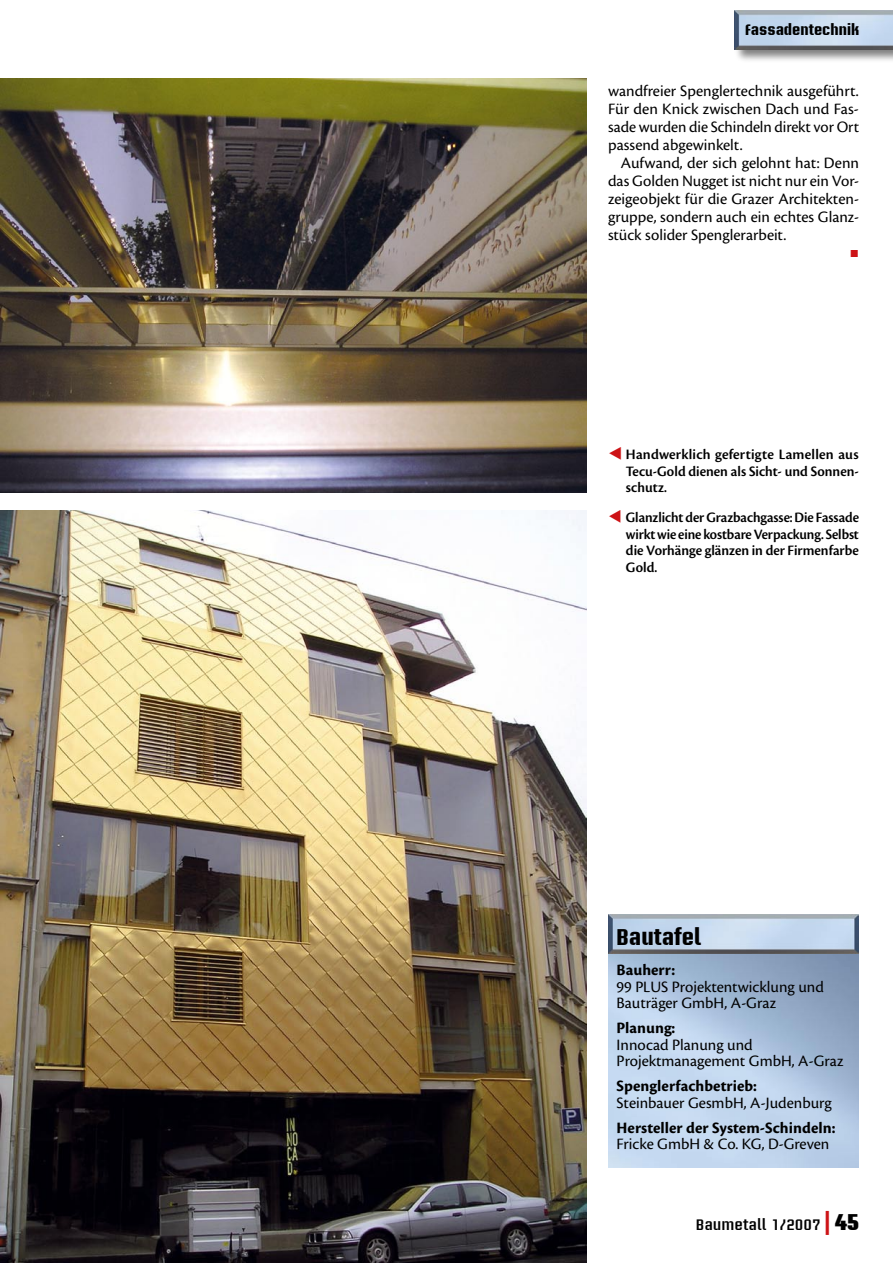
<style>
.page{position:relative;width:893px;height:1263px;background:#fff}
.page>*{position:absolute;margin:0;border:0;box-sizing:border-box;transform-origin:0 0}
.t1{font:700 22.5px "Briem Akademi Std";color:#000}
.t2{font:16.5px/18px "Cronos Pro";color:#000;text-align:justify}
.t3{font:700 16.5px "Cronos Pro";color:#000}
.t4{font:16.5px "European Pi Std 3";color:#cd1316}
.t5{font:15px/16.5px "Cronos Pro Semibold Disp";color:#000;text-align:justify}
.t6{font:600 15px "Briem Akademi Std";color:#000}
.t7{font:700 15px "Briem Akademi Std";color:#000}
.s1{color:#cd1316}
.s2{font-size:24px;color:#cd1316}
.s3{font-weight:900;font-size:22.5px}
</style>
<div class="page">
<div style="left:733px;top:9px;width:160px;height:54px;background:#000;opacity:.5"></div>
<img style="left:735px;top:11px;width:158px;height:38px">
<img style="left:0;top:510px;width:587px;height:753px">
<img style="left:0;top:78px;width:587px;height:414px">
<img style="left:608px;top:915px;width:251px;height:39px">
<p class="t7" style="left:745px;top:22px;width:115px">Fassadentechnik</p>
<p class="t2" style="left:608px;top:82px;width:253px">wandfreier Spenglertechnik ausgeführt.<br>Für den Knick zwischen Dach und Fas&shy;sade wurden die Schindeln direkt vor Ort passend abgewinkelt.</p>
<p class="t2" style="left:608px;top:154px;width:253px;text-indent:13px">Aufwand, der sich gelohnt hat: Denn das Golden Nugget ist nicht nur ein Vor&shy;zeigeobjekt für die Grazer Architekten&shy;gruppe, sondern auch ein echtes Glanz&shy;stück solider Spenglerarbeit.</p>
<p class="t4" style="left:850px;top:240px;width:11px">▪</p>
<p class="t5" style="left:626px;top:446px;width:234px;text-indent:-18px"><span class="s1">◀</span> Handwerklich gefertigte Lamellen aus Tecu-Gold dienen als Sicht- und Sonnen&shy;schutz.</p>
<p class="t5" style="left:626px;top:510px;width:235px;text-indent:-18px"><span class="s1">◀</span> Glanzlicht der Grazbachgasse: Die Fassade wirkt wie eine kostbare Verpackung. Selbst die Vorhänge glänzen in der Firmenfarbe Gold.</p>
<h1 class="t1" style="left:617px;top:924px;width:86px">Bautafel</h1>
<p class="t3" style="left:617px;top:961px;width:60px">Bauherr:</p>
<p class="t2" style="left:617px;top:978px;width:209px;line-height:16.5px">99 PLUS Projektentwicklung und<br>Bauträger GmbH, A-Graz</p>
<p class="t3" style="left:617px;top:1019px;width:60px">Planung:</p>
<p class="t2" style="left:617px;top:1036px;width:228px;line-height:16.5px">Innocad Planung und<br>Projektmanagement GmbH, A-Graz</p>
<p class="t3" style="left:617px;top:1077px;width:142px">Spenglerfachbetrieb:</p>
<p class="t2" style="left:617px;top:1094px;width:217px">Steinbauer GesmbH, A-Judenburg</p>
<p class="t3" style="left:617px;top:1118px;width:220px">Hersteller der System-Schindeln:</p>
<p class="t2" style="left:617px;top:1135px;width:214px">Fricke GmbH &amp; Co. KG, D-Greven</p>
<p class="t6" style="left:696px;top:1216px;width:165px">Baumetall 1/2007 <span class="s2">|</span> <span class="s3">45</span></p>
</div>
